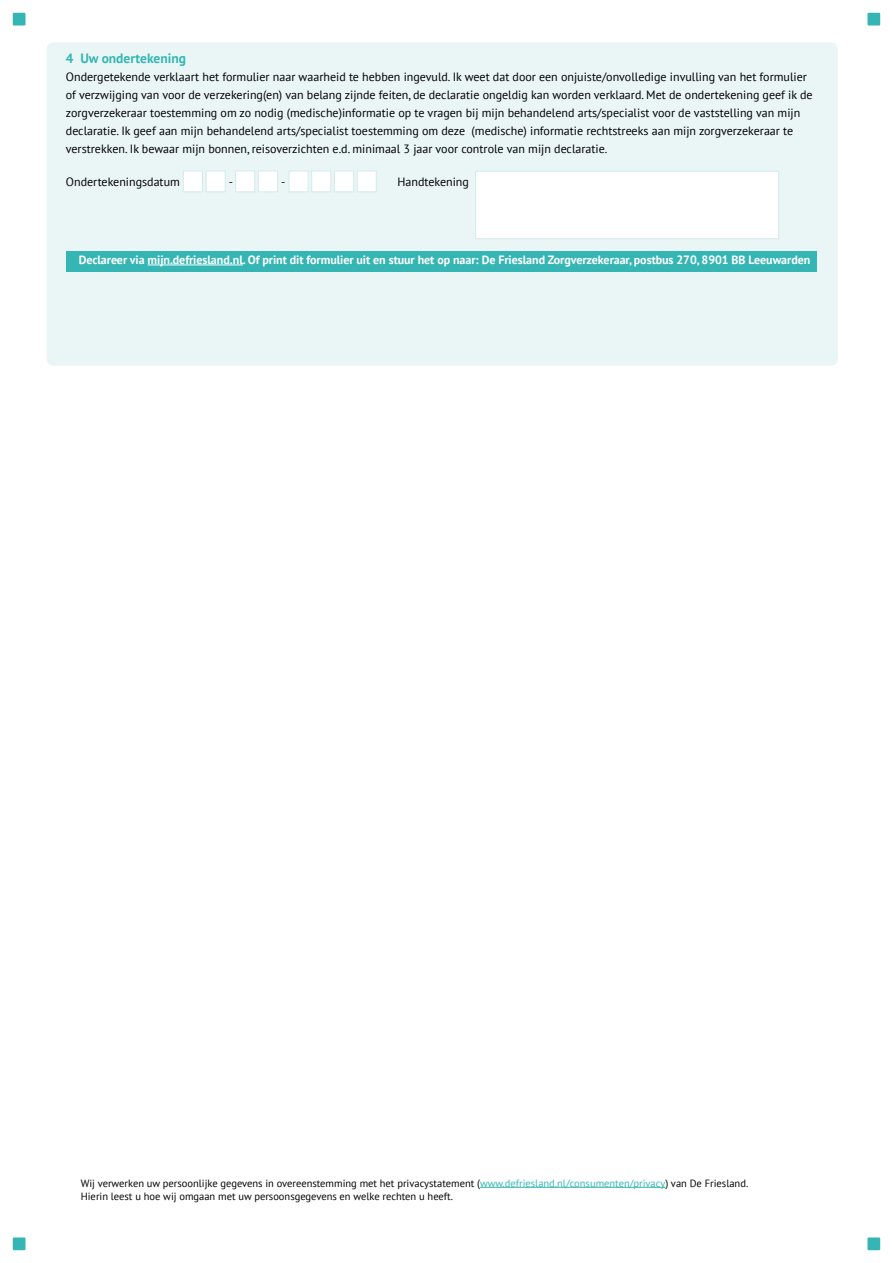
<style>
.page{position:relative;width:893px;height:1263px;background:#fff}
.page>*{position:absolute;margin:0;border:0;box-sizing:border-box;transform-origin:0 0}
.t1{font:700 13.5px "PT Sans";color:#35b6b4}
.t2{font:12px/18px "PT Sans";color:#000}
.t3{font:700 12px "PT Sans";letter-spacing:-.005em;color:#fff}
.t4{font:10.5px/13.5px "PT Sans";color:#000}
.s1{color:#35b6b4}
</style>
<div class="page">
<div style="left:13px;top:13px;width:13px;height:13px;background:#35b6b4"></div>
<div style="left:867px;top:13px;width:13px;height:13px;background:#35b6b4"></div>
<div style="left:47px;top:43px;width:791px;height:323px;background:#eaf5f5;border-radius:6px"></div>
<div style="left:66px;top:251px;width:750px;height:20px;background:#35b6b4"></div>
<hr style="left:148px;top:265px;width:95px;height:1px;background:#fff">
<div style="left:183px;top:171px;width:20px;height:21px;background:#fff;border:1px solid #d3ebea"></div>
<div style="left:206px;top:171px;width:19px;height:21px;background:#fff;border:1px solid #d3ebea"></div>
<div style="left:235px;top:171px;width:20px;height:21px;background:#fff;border:1px solid #d3ebea"></div>
<div style="left:258px;top:171px;width:20px;height:21px;background:#fff;border:1px solid #d3ebea"></div>
<div style="left:289px;top:171px;width:19px;height:21px;background:#fff"></div>
<div style="left:289px;top:171px;width:19px;height:21px;border:1px solid #d3ebea"></div>
<div style="left:312px;top:171px;width:19px;height:21px;background:#fff;border:1px solid #d3ebea"></div>
<div style="left:334px;top:171px;width:20px;height:21px;background:#fff;border:1px solid #d3ebea"></div>
<div style="left:357px;top:171px;width:19px;height:21px;background:#fff;border:1px solid #d3ebea"></div>
<div style="left:475px;top:171px;width:304px;height:68px;background:#fff;border:1px solid #d3ebea"></div>
<div style="left:867px;top:1237px;width:13px;height:13px;background:#35b6b4"></div>
<div style="left:13px;top:1237px;width:13px;height:13px;background:#35b6b4"></div>
<hr style="left:480px;top:1187px;width:185px;height:1px;background:#35b6b4">
<p class="t1" style="left:66px;top:49px;width:122px">4 Uw ondertekening</p>
<p class="t2" style="left:66px;top:68px;width:748px">Ondergetekende verklaart het formulier naar waarheid te hebben ingevuld. Ik weet dat door een onjuiste/onvolledige invulling van het formulier of verzwijging van voor de verzekering(en) van belang zijnde feiten, de declaratie ongeldig kan worden verklaard. Met de ondertekening geef ik de zorgverzekeraar toestemming om zo nodig (medische)informatie op te vragen bij mijn behandelend arts/specialist voor de vaststelling van mijn declaratie. Ik geef aan mijn behandelend arts/specialist toestemming om deze (medische) informatie rechtstreeks aan mijn zorgverzekeraar te verstrekken. Ik bewaar mijn bonnen, reisoverzichten e.d. minimaal 3 jaar voor controle van mijn declaratie.</p>
<p class="t2" style="left:66px;top:173px;width:116px">Ondertekeningsdatum</p>
<p class="t2" style="left:229px;top:173px;width:6px">-</p>
<p class="t2" style="left:281px;top:173px;width:6px">-</p>
<p class="t2" style="left:397px;top:173px;width:73px">Handtekening</p>
<p class="t3" style="left:79px;top:252px;width:733px">Declareer via mijn.defriesland.nl. Of print dit formulier uit en stuur het op naar: De Friesland Zorgverzekeraar, postbus 270, 8901 BB Leeuwarden</p>
<p class="t4" style="left:81px;top:1176px;width:669px">Wij verwerken uw persoonlijke gegevens in overeenstemming met het privacystatement (<span class="s1">www.defriesland.nl/consumenten/privacy</span>) van De Friesland.<br>Hierin leest u hoe wij omgaan met uw persoonsgegevens en welke rechten u heeft.</p>
</div>
